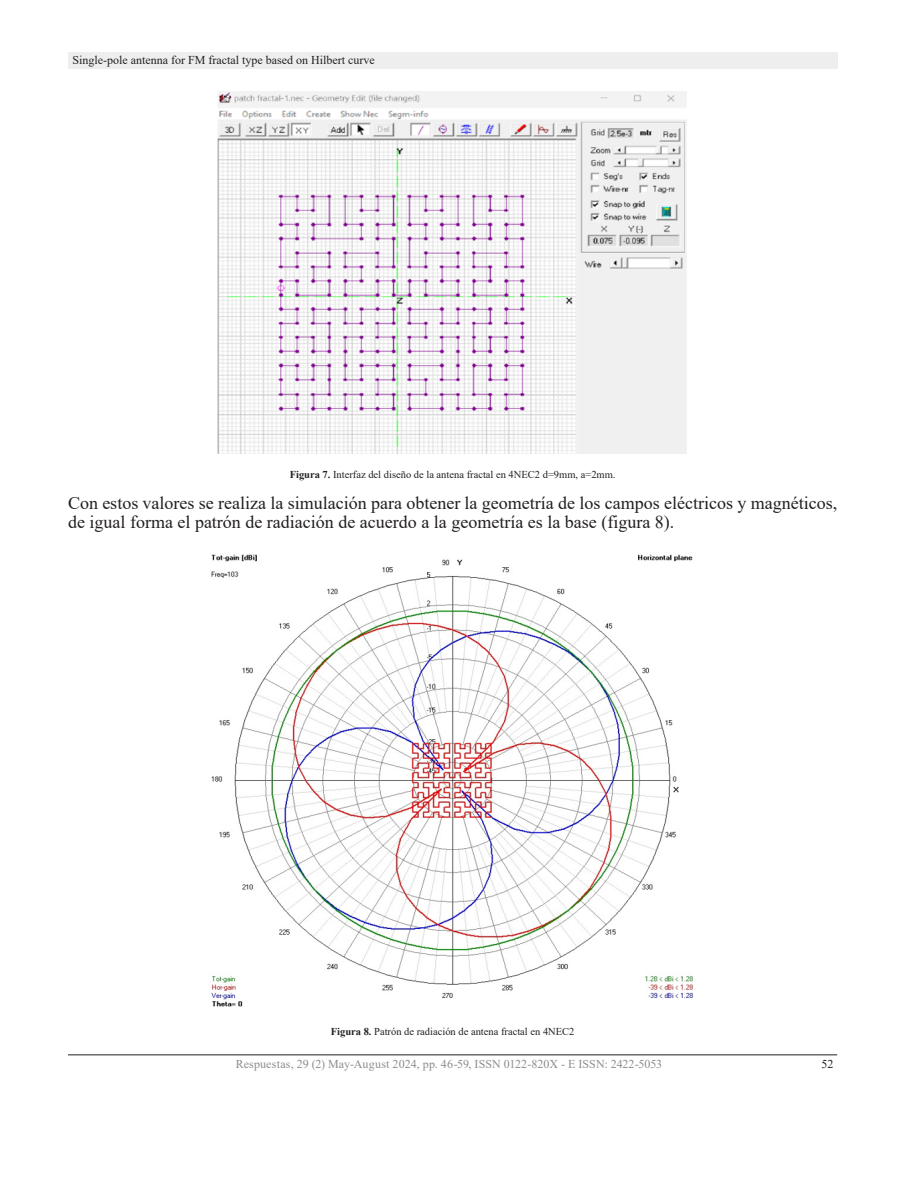
<style>
.page{position:relative;width:918px;height:1188px;background:#fff}
.page>*{position:absolute;margin:0;border:0;box-sizing:border-box;transform-origin:0 0}
.t1{font:18px/19.5px "Times New Roman";color:#231f20}
.t2{font:12px "Times New Roman";letter-spacing:.005em;color:#8a8c8f}
.t3{font:12px "Times New Roman";color:#231f20}
.t4{font:10.5px "Times New Roman";color:#231f20}
.s1{font-weight:700}
</style>
<div class="page">
<div style="left:68px;top:52px;width:769px;height:17px;background:#eeeeef"></div>
<hr style="left:68px;top:1054px;width:769px;height:1px;background:#231f20">
<img style="left:217px;top:91px;width:470px;height:363px">
<img style="left:211px;top:554px;width:482px;height:453px">
<p class="t3" style="left:73px;top:51px;width:304px">Single-pole antenna for FM fractal type based on Hilbert curve</p>
<p class="t4" style="left:290px;top:467px;width:327px"><span class="s1">Figura 7.</span> Interfaz del diseño de la antena fractal en 4NEC2 d=9mm, a=2mm.</p>
<p class="t1" style="left:68px;top:492px;width:771px">Con estos valores se realiza la simulación para obtener la geometría de los campos eléctricos y magnéticos, de igual forma el patrón de radiación de acuerdo a la geometría es la base (figura 8).</p>
<p class="t4" style="left:331px;top:1024px;width:245px"><span class="s1">Figura 8.</span> Patrón de radiación de antena fractal en 4NEC2</p>
<p class="t2" style="left:236px;top:1056px;width:428px">Respuestas, 29 (2) May-August 2024, pp. 46-59, ISSN 0122-820X - E ISSN: 2422-5053</p>
<p class="t3" style="left:821px;top:1056px;width:13px">52</p>
</div>
